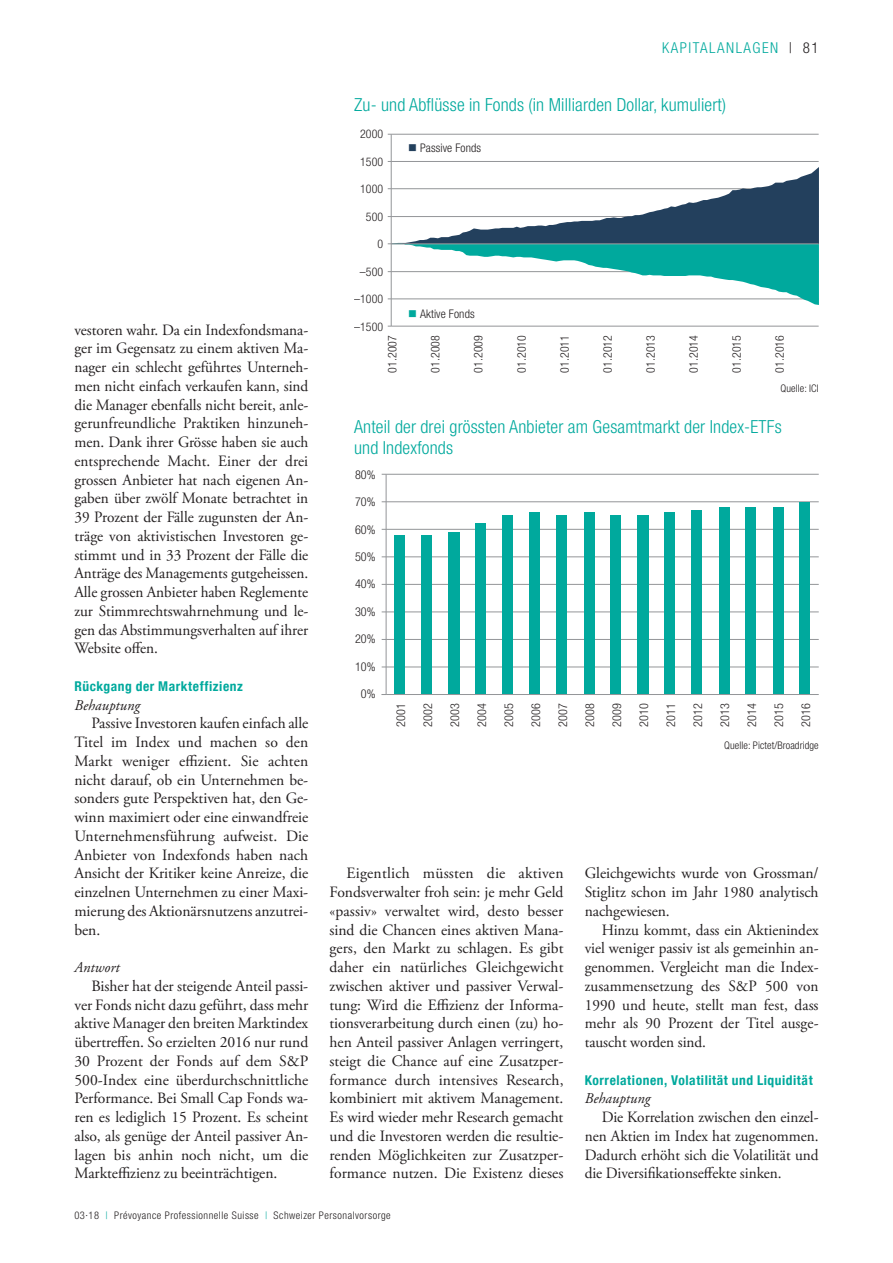
<style>
.page{position:relative;width:893px;height:1263px;background:#fff}
.page>*{position:absolute;margin:0;border:0;box-sizing:border-box;transform-origin:0 0}
.Kasten_Titel_1sp_G{font:300 condensed 18px/21px "Helvetica Neue LT Com";letter-spacing:.01em;color:#00a99d}
.Body_Einzug_DE{font:15.75px/18.8px "Adobe Garamond Pro";letter-spacing:-.005em;color:#231f20;text-align:justify}
.Zwischentitel_kursiv{font:italic 15px "Adobe Garamond Pro";letter-spacing:.005em;color:#231f20}
.t1{font:300 condensed 15px "Helvetica Neue LT Com";letter-spacing:.1em;color:#00a99d}
.Zwischentitel_G{font:700 condensed 13.5px "Helvetica Neue LT Com";letter-spacing:.04em;color:#00a99d}
.t2{font:300 condensed 12.15px "Helvetica Neue LT Com";letter-spacing:.01em;color:#231f20}
.t3{font:300 condensed 11.85px "Helvetica Neue LT Com";letter-spacing:.01em;color:#231f20}
.Kasten_Text_oE_DE{font:300 condensed 10.5px "Helvetica Neue LT Com";letter-spacing:.05em;color:#231f20}
.Kasten_Text_oE_DE-2{font:300 condensed 10.5px "Helvetica Neue LT Com";letter-spacing:.01em;color:#231f20}
.s1{color:#231f20}
.s2{color:#23405d}
.s3{color:#00a99d}
</style>
<div class="page">
<hr style="left:391px;top:134px;width:428px;height:1px;background:#939598">
<hr style="left:391px;top:326px;width:428px;height:1px;background:#939598">
<hr style="left:391px;top:134px;width:1px;height:192px;background:#939598">
<svg style="left:388px;top:161px;width:431px;height:144px"></svg>
<hr style="left:391px;top:243px;width:428px;height:1px;background:#939598">
<hr style="left:386px;top:667px;width:433px;height:1px;background:#939598">
<hr style="left:386px;top:639px;width:433px;height:1px;background:#939598">
<hr style="left:386px;top:611px;width:433px;height:1px;background:#939598">
<hr style="left:386px;top:584px;width:433px;height:1px;background:#939598">
<hr style="left:386px;top:556px;width:433px;height:1px;background:#939598">
<hr style="left:386px;top:529px;width:433px;height:1px;background:#939598">
<hr style="left:386px;top:501px;width:433px;height:1px;background:#939598">
<hr style="left:386px;top:474px;width:433px;height:1px;background:#939598">
<div style="left:395px;top:535px;width:10px;height:159px;background:#00a99d"></div>
<div style="left:421px;top:535px;width:11px;height:159px;background:#00a99d"></div>
<div style="left:448px;top:532px;width:11px;height:162px;background:#00a99d"></div>
<div style="left:475px;top:523px;width:11px;height:171px;background:#00a99d"></div>
<div style="left:502px;top:515px;width:11px;height:179px;background:#00a99d"></div>
<div style="left:530px;top:513px;width:10px;height:181px;background:#00a99d"></div>
<div style="left:556px;top:515px;width:11px;height:179px;background:#00a99d"></div>
<div style="left:584px;top:513px;width:10px;height:181px;background:#00a99d"></div>
<div style="left:610px;top:515px;width:11px;height:179px;background:#00a99d"></div>
<div style="left:637px;top:515px;width:12px;height:179px;background:#00a99d"></div>
<div style="left:665px;top:513px;width:10px;height:181px;background:#00a99d"></div>
<div style="left:691px;top:510px;width:11px;height:184px;background:#00a99d"></div>
<div style="left:719px;top:508px;width:10px;height:186px;background:#00a99d"></div>
<div style="left:745px;top:508px;width:11px;height:186px;background:#00a99d"></div>
<div style="left:773px;top:508px;width:11px;height:186px;background:#00a99d"></div>
<div style="left:800px;top:502px;width:10px;height:192px;background:#00a99d"></div>
<hr style="left:386px;top:474px;width:1px;height:220px;background:#939598">
<hr style="left:386px;top:694px;width:433px;height:1px;background:#939598">
<p class="t1" style="left:662px;top:39px;width:158px">KAPITALANLAGEN <span class="s1">| 81</span></p>
<p class="Body_Einzug_DE" style="left:74px;top:321px;width:235px">vestoren wahr. Da ein Indexfondsmana&shy;ger im Gegensatz zu einem aktiven Ma&shy;nager ein schlecht geführtes Unterneh&shy;men nicht einfach verkaufen kann, sind die Manager ebenfalls nicht bereit, anle&shy;gerunfreundliche Praktiken hinzuneh&shy;men. Dank ihrer Grösse haben sie auch entsprechende Macht. Einer der drei grossen Anbieter hat nach eigenen An&shy;gaben über zwölf Monate betrachtet in 39 Prozent der Fälle zugunsten der An&shy;träge von aktivistischen Investoren ge&shy;stimmt und in 33 Prozent der Fälle die Anträge des Managements gutgeheissen.<br>Alle grossen Anbieter haben Reglemente zur Stimmrechtswahrnehmung und le&shy;gen das Abstimmungsverhalten auf ihrer Website offen.</p>
<p class="Zwischentitel_G" style="left:74px;top:678px;width:170px">Rückgang der Markteffizienz</p>
<p class="Zwischentitel_kursiv" style="left:74px;top:696px;width:67px">Behauptung</p>
<p class="Body_Einzug_DE" style="left:74px;top:714px;width:235px;text-indent:17px">Passive Investoren kaufen einfach alle Titel im Index und machen so den Markt weniger effizient. Sie achten nicht darauf, ob ein Unternehmen be&shy;sonders gute Perspektiven hat, den Ge&shy;winn maximiert oder eine einwandfreie Unternehmensführung aufweist. Die Anbieter von Indexfonds haben nach Ansicht der Kritiker keine Anreize, die einzelnen Unternehmen zu einer Maxi&shy;mierung des Aktionärsnutzens anzutrei&shy;ben.</p>
<p class="Zwischentitel_kursiv" style="left:74px;top:958px;width:47px">Antwort</p>
<p class="Body_Einzug_DE" style="left:74px;top:977px;width:235px;text-indent:17px">Bisher hat der steigende Anteil passi&shy;ver Fonds nicht dazu geführt, dass mehr aktive Manager den breiten Marktindex übertreffen. So erzielten 2016 nur rund 30 Prozent der Fonds auf dem S&amp;P 500-Index eine überdurchschnittliche Performance. Bei Small Cap Fonds wa&shy;ren es lediglich 15 Prozent. Es scheint also, als genüge der Anteil passiver An&shy;lagen bis anhin noch nicht, um die Markteffizienz zu beeinträchtigen.</p>
<p class="Kasten_Titel_1sp_G" style="left:354px;top:94px;width:374px">Zu- und Abflüsse in Fonds (in Milliarden Dollar, kumuliert)</p>
<p class="t3" style="left:360px;top:127px;width:25px">2000</p>
<p class="t3" style="left:360px;top:155px;width:25px">1500</p>
<p class="t3" style="left:360px;top:182px;width:25px">1000</p>
<p class="t3" style="left:366px;top:210px;width:19px">500</p>
<p class="t3" style="left:377px;top:237px;width:7px">0</p>
<p class="t3" style="left:360px;top:265px;width:25px">–500</p>
<p class="t3" style="left:354px;top:292px;width:31px">–1000</p>
<p class="t3" style="left:354px;top:320px;width:31px">–1500</p>
<p class="t3" style="left:408px;top:141px;width:75px"><span class="s2">■</span> Passive Fonds</p>
<p class="t3" style="left:408px;top:307px;width:68px"><span class="s3">■</span> Aktive Fonds</p>
<p class="t3" style="left:386px;top:373px;width:39px;rotate:-90deg">01.2007</p>
<p class="t3" style="left:429px;top:373px;width:39px;rotate:-90deg">01.2008</p>
<p class="t3" style="left:472px;top:373px;width:39px;rotate:-90deg">01.2009</p>
<p class="t3" style="left:515px;top:373px;width:39px;rotate:-90deg">01.2010</p>
<p class="t3" style="left:558px;top:373px;width:39px;rotate:-90deg">01.2011</p>
<p class="t3" style="left:601px;top:373px;width:39px;rotate:-90deg">01.2012</p>
<p class="t3" style="left:644px;top:373px;width:39px;rotate:-90deg">01.2013</p>
<p class="t3" style="left:687px;top:373px;width:39px;rotate:-90deg">01.2014</p>
<p class="t3" style="left:730px;top:373px;width:39px;rotate:-90deg">01.2015</p>
<p class="t3" style="left:773px;top:373px;width:39px;rotate:-90deg">01.2016</p>
<p class="Kasten_Text_oE_DE-2" style="left:780px;top:383px;width:40px">Quelle: ICI</p>
<p class="Kasten_Titel_1sp_G" style="left:354px;top:416px;width:429px">Anteil der drei grössten Anbieter am Gesamtmarkt der Index-ETFs und Indexfonds</p>
<p class="t2" style="left:355px;top:467px;width:22px">80%</p>
<p class="t2" style="left:355px;top:495px;width:22px">70%</p>
<p class="t2" style="left:355px;top:522px;width:22px">60%</p>
<p class="t2" style="left:355px;top:550px;width:22px">50%</p>
<p class="t2" style="left:355px;top:577px;width:22px">40%</p>
<p class="t2" style="left:355px;top:604px;width:22px">30%</p>
<p class="t2" style="left:355px;top:632px;width:22px">20%</p>
<p class="t2" style="left:355px;top:659px;width:22px">10%</p>
<p class="t2" style="left:361px;top:687px;width:16px">0%</p>
<p class="t2" style="left:394px;top:727px;width:25px;rotate:-90deg">2001</p>
<p class="t2" style="left:421px;top:727px;width:25px;rotate:-90deg">2002</p>
<p class="t2" style="left:448px;top:727px;width:25px;rotate:-90deg">2003</p>
<p class="t2" style="left:475px;top:727px;width:25px;rotate:-90deg">2004</p>
<p class="t2" style="left:502px;top:727px;width:25px;rotate:-90deg">2005</p>
<p class="t2" style="left:529px;top:727px;width:25px;rotate:-90deg">2006</p>
<p class="t2" style="left:556px;top:727px;width:25px;rotate:-90deg">2007</p>
<p class="t2" style="left:583px;top:727px;width:25px;rotate:-90deg">2008</p>
<p class="t2" style="left:610px;top:727px;width:25px;rotate:-90deg">2009</p>
<p class="t2" style="left:637px;top:727px;width:25px;rotate:-90deg">2010</p>
<p class="t2" style="left:664px;top:727px;width:25px;rotate:-90deg">2011</p>
<p class="t2" style="left:691px;top:727px;width:25px;rotate:-90deg">2012</p>
<p class="t2" style="left:718px;top:727px;width:25px;rotate:-90deg">2013</p>
<p class="t2" style="left:745px;top:727px;width:25px;rotate:-90deg">2014</p>
<p class="t2" style="left:772px;top:727px;width:25px;rotate:-90deg">2015</p>
<p class="t2" style="left:799px;top:727px;width:25px;rotate:-90deg">2016</p>
<p class="Kasten_Text_oE_DE-2" style="left:724px;top:739px;width:96px">Quelle: Pictet/Broadridge</p>
<p class="Body_Einzug_DE" style="left:330px;top:864px;width:235px;text-indent:17px">Eigentlich müssten die aktiven Fondsverwalter froh sein: je mehr Geld «passiv» verwaltet wird, desto besser sind die Chancen eines aktiven Mana&shy;gers, den Markt zu schlagen. Es gibt daher ein natürliches Gleichgewicht zwischen aktiver und passiver Verwal&shy;tung: Wird die Effizienz der Informa&shy;tionsverarbeitung durch einen (zu) ho&shy;hen Anteil passiver Anlagen verringert, steigt die Chance auf eine Zusatzper&shy;formance durch intensives Research, kombiniert mit aktivem Management.<br>Es wird wieder mehr Research gemacht und die Investoren werden die resultie&shy;renden Möglichkeiten zur Zusatzper&shy;formance nutzen. Die Existenz dieses</p>
<p class="Body_Einzug_DE" style="left:585px;top:864px;width:235px">Gleichgewichts wurde von Grossman/ Stiglitz schon im Jahr 1980 analytisch nachgewiesen.</p>
<p class="Body_Einzug_DE" style="left:585px;top:921px;width:235px;text-indent:17px">Hinzu kommt, dass ein Aktienindex viel weniger passiv ist als gemeinhin an&shy;genommen. Vergleicht man die Index&shy;zusammensetzung des S&amp;P 500 von 1990 und heute, stellt man fest, dass mehr als 90 Prozent der Titel ausge&shy;tauscht worden sind.</p>
<p class="Zwischentitel_G" style="left:585px;top:1072px;width:229px">Korrelationen, Volatilität und Liquidität</p>
<p class="Zwischentitel_kursiv" style="left:585px;top:1089px;width:67px">Behauptung</p>
<p class="Body_Einzug_DE" style="left:585px;top:1108px;width:235px;text-indent:17px">Die Korrelation zwischen den einzel&shy;nen Aktien im Index hat zugenommen.<br>Dadurch erhöht sich die Volatilität und die Diversifikationseffekte sinken.</p>
<p class="Kasten_Text_oE_DE" style="left:74px;top:1210px;width:318px">03·18 <span class="s3">|</span> Prévoyance Professionnelle Suisse <span class="s3">|</span> Schweizer Personalvorsorge</p>
</div>
